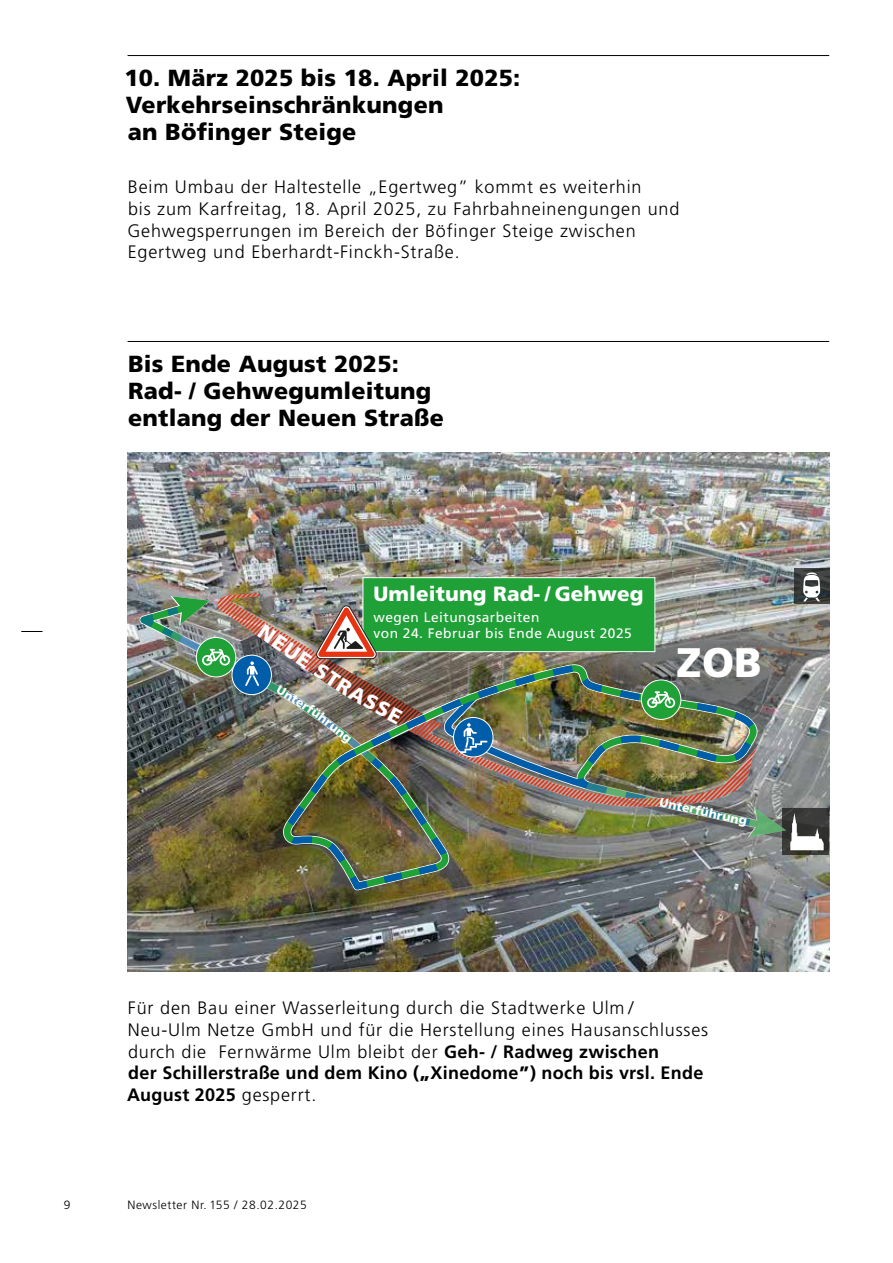
<style>
.page{position:relative;width:893px;height:1263px;background:#fff}
.page>*{position:absolute;margin:0;border:0;box-sizing:border-box;transform-origin:0 0}
.t1{font:900 41.25px "Frutiger LT Pro";color:#fff}
.t2{font:900 23.25px/27px "Frutiger LT Pro";letter-spacing:.01em;color:#000}
.t3{font:900 20.7px "Frutiger LT Pro";letter-spacing:.005em;color:#fff}
.t4{font:900 20.55px "Frutiger LT Pro";color:#fff}
.t5{font:300 18px/21.6px "Frutiger LT Pro";letter-spacing:.045em;color:#000}
.t6{font:13.8px/16.5px "Frutiger LT Pro";letter-spacing:.035em;color:#fff}
.t7{font:900 12.3px "Frutiger LT Pro";color:#fff}
.t8{font:300 12px "Frutiger LT Pro";letter-spacing:.045em;color:#000}
.s1{font-size:20.7px}
.s2{font-size:12.45px}
.s3{font-weight:700}
.s4{font-weight:900}
</style>
<div class="page">
<svg style="left:21px;top:631px;width:22px;height:1px"></svg>
<hr style="left:128px;top:55px;width:701px;height:1px;background:#000">
<hr style="left:128px;top:341px;width:701px;height:1px;background:#000">
<img style="left:128px;top:453px;width:701px;height:518px">
<svg style="left:824px;top:808px;width:5px;height:47px"></svg>
<svg style="left:794px;top:569px;width:35px;height:35px"></svg>
<img style="left:128px;top:572px;width:696px;height:321px">
<p class="t2" style="left:124px;top:64px;width:398px">10. März 2025 bis 18. April 2025:<br>Verkehrseinschränkungen<br>an Böfinger Steige</p>
<p class="t5" style="left:127px;top:176px;width:553px">Beim Umbau der Haltestelle „Egertweg” kommt es weiterhin<br>bis zum Karfreitag, 18. April 2025, zu Fahrbahneinengungen und Gehwegsperrungen im Bereich der Böfinger Steige zwischen Egertweg und Eberhardt-Finckh-Straße.</p>
<p class="t2" style="left:128px;top:350px;width:318px">Bis Ende August 2025:<br>Rad- / Gehwegumleitung entlang der Neuen Straße</p>
<p class="t4" style="left:267px;top:619px;width:61px;rotate:35deg"><span class="s1">N</span>EUE</p>
<p class="t3" style="left:373px;top:582px;width:272px">Umleitung Rad- / Gehweg</p>
<p class="t6" style="left:373px;top:609px;width:260px">wegen Leitungsarbeiten<br>von 24. Februar bis Ende August 2025</p>
<h1 class="t1" style="left:677px;top:638px;width:87px">ZOB</h1>
<p class="t7" style="left:678px;top:798px;width:73px;rotate:12deg">terfüh<span class="s2">r</span>un<span class="s2">g</span></p>
<p class="t5" style="left:127px;top:997px;width:583px">Für den Bau einer Wasserleitung durch die Stadtwerke Ulm / Neu-Ulm Netze GmbH und für die Herstellung eines Hausanschlusses durch die Fernwärme Ulm bleibt der <span class="s3">Geh- / Radweg zwischen<br>der Schillerstraße und dem Kino (</span><span class="s4">„</span><span class="s3">Xinedome</span><span class="s4">”</span><span class="s3">) noch bis vrsl. Ende August 2025</span> gesperrt.</p>
<p class="t8" style="left:64px;top:1197px;width:8px">9</p>
<p class="t8" style="left:128px;top:1197px;width:181px">Newsletter Nr. 155 / 28.02.2025</p>
</div>
